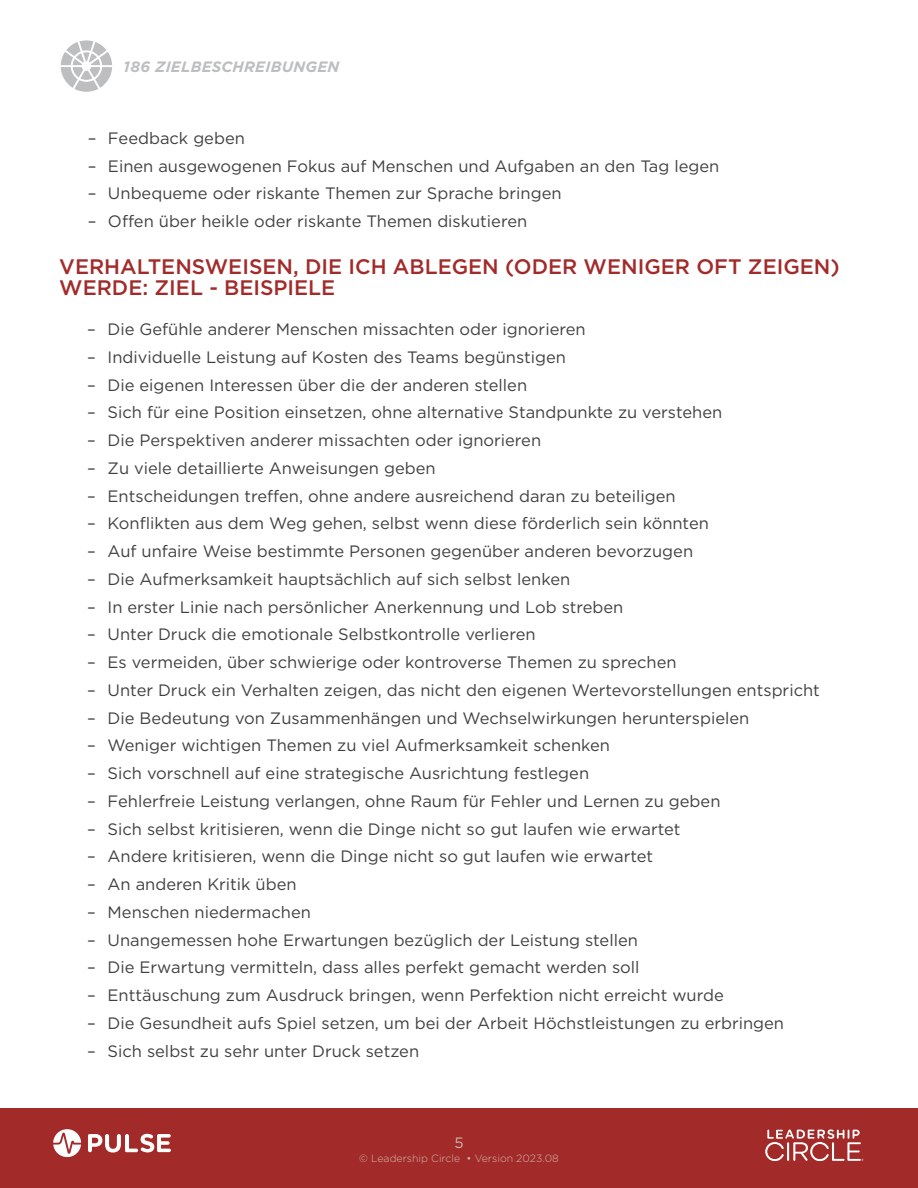
<style>
.page{position:relative;width:918px;height:1188px;background:#fff}
.page>*{position:absolute;margin:0;border:0;box-sizing:border-box;transform-origin:0 0}
.t1{font:500 21px/21px "Gotham";color:#a22b2a}
.t2{font:16.5px "Gotham";color:#414042}
.t3{font:italic 700 15px "Gotham";letter-spacing:.015em;color:#bcbec0}
.t4{font:15px "Gotham";color:#d0b5a8}
.t5{font:300 10.5px "Gotham";color:#d0b5a8}
</style>
<div class="page">
<svg style="left:61px;top:40px;width:51px;height:52px"></svg>
<div style="left:0;top:1108px;width:918px;height:80px;background:#a22b2a"></div>
<svg style="left:765px;top:1129px;width:98px;height:32px"></svg>
<svg style="left:88px;top:1134px;width:83px;height:19px"></svg>
<svg style="left:53px;top:1129px;width:28px;height:28px"></svg>
<p class="t3" style="left:124px;top:57px;width:217px">186 ZIELBESCHREIBUNGEN</p>
<p class="t2" style="left:88px;top:127px;width:159px">– Feedback geben</p>
<p class="t2" style="left:88px;top:155px;width:633px">– Einen ausgewogenen Fokus auf Menschen und Aufgaben an den Tag legen</p>
<p class="t2" style="left:88px;top:183px;width:475px">– Unbequeme oder riskante Themen zur Sprache bringen</p>
<p class="t2" style="left:88px;top:211px;width:441px">– Offen über heikle oder riskante Themen diskutieren</p>
<p class="t1" style="left:59px;top:256px;width:782px">VERHALTENSWEISEN, DIE ICH ABLEGEN (ODER WENIGER OFT ZEIGEN)<br>WERDE: ZIEL - BEISPIELE</p>
<p class="t2" style="left:87px;top:319px;width:500px">– Die Gefühle anderer Menschen missachten oder ignorieren</p>
<p class="t2" style="left:87px;top:346px;width:480px">– Individuelle Leistung auf Kosten des Teams begünstigen</p>
<p class="t2" style="left:87px;top:374px;width:441px">– Die eigenen Interessen über die der anderen stellen</p>
<p class="t2" style="left:87px;top:402px;width:636px">– Sich für eine Position einsetzen, ohne alternative Standpunkte zu verstehen</p>
<p class="t2" style="left:87px;top:430px;width:455px">– Die Perspektiven anderer missachten oder ignorieren</p>
<p class="t2" style="left:87px;top:457px;width:350px">– Zu viele detaillierte Anweisungen geben</p>
<p class="t2" style="left:87px;top:485px;width:590px">– Entscheidungen treffen, ohne andere ausreichend daran zu beteiligen</p>
<p class="t2" style="left:87px;top:513px;width:623px">– Konflikten aus dem Weg gehen, selbst wenn diese förderlich sein könnten</p>
<p class="t2" style="left:87px;top:541px;width:607px">– Auf unfaire Weise bestimmte Personen gegenüber anderen bevorzugen</p>
<p class="t2" style="left:87px;top:568px;width:484px">– Die Aufmerksamkeit hauptsächlich auf sich selbst lenken</p>
<p class="t2" style="left:87px;top:596px;width:538px">– In erster Linie nach persönlicher Anerkennung und Lob streben</p>
<p class="t2" style="left:87px;top:624px;width:450px">– Unter Druck die emotionale Selbstkontrolle verlieren</p>
<p class="t2" style="left:87px;top:652px;width:591px">– Es vermeiden, über schwierige oder kontroverse Themen zu sprechen</p>
<p class="t2" style="left:87px;top:679px;width:734px">– Unter Druck ein Verhalten zeigen, das nicht den eigenen Wertevorstellungen entspricht</p>
<p class="t2" style="left:87px;top:707px;width:664px">– Die Bedeutung von Zusammenhängen und Wechselwirkungen herunterspielen</p>
<p class="t2" style="left:87px;top:735px;width:524px">– Weniger wichtigen Themen zu viel Aufmerksamkeit schenken</p>
<p class="t2" style="left:87px;top:763px;width:503px">– Sich vorschnell auf eine strategische Ausrichtung festlegen</p>
<p class="t2" style="left:87px;top:790px;width:635px">– Fehlerfreie Leistung verlangen, ohne Raum für Fehler und Lernen zu geben</p>
<p class="t2" style="left:87px;top:818px;width:595px">– Sich selbst kritisieren, wenn die Dinge nicht so gut laufen wie erwartet</p>
<p class="t2" style="left:87px;top:846px;width:567px">– Andere kritisieren, wenn die Dinge nicht so gut laufen wie erwartet</p>
<p class="t2" style="left:87px;top:874px;width:211px">– An anderen Kritik üben</p>
<p class="t2" style="left:87px;top:901px;width:225px">– Menschen niedermachen</p>
<p class="t2" style="left:87px;top:929px;width:552px">– Unangemessen hohe Erwartungen bezüglich der Leistung stellen</p>
<p class="t2" style="left:87px;top:957px;width:554px">– Die Erwartung vermitteln, dass alles perfekt gemacht werden soll</p>
<p class="t2" style="left:87px;top:985px;width:638px">– Enttäuschung zum Ausdruck bringen, wenn Perfektion nicht erreicht wurde</p>
<p class="t2" style="left:87px;top:1012px;width:698px">– Die Gesundheit aufs Spiel setzen, um bei der Arbeit Höchstleistungen zu erbringen</p>
<p class="t2" style="left:87px;top:1040px;width:333px">– Sich selbst zu sehr unter Druck setzen</p>
<p class="t4" style="left:454px;top:1133px;width:11px">5</p>
<p class="t5" style="left:359px;top:1152px;width:201px">© Leadership Circle • Version 2023.08</p>
</div>
